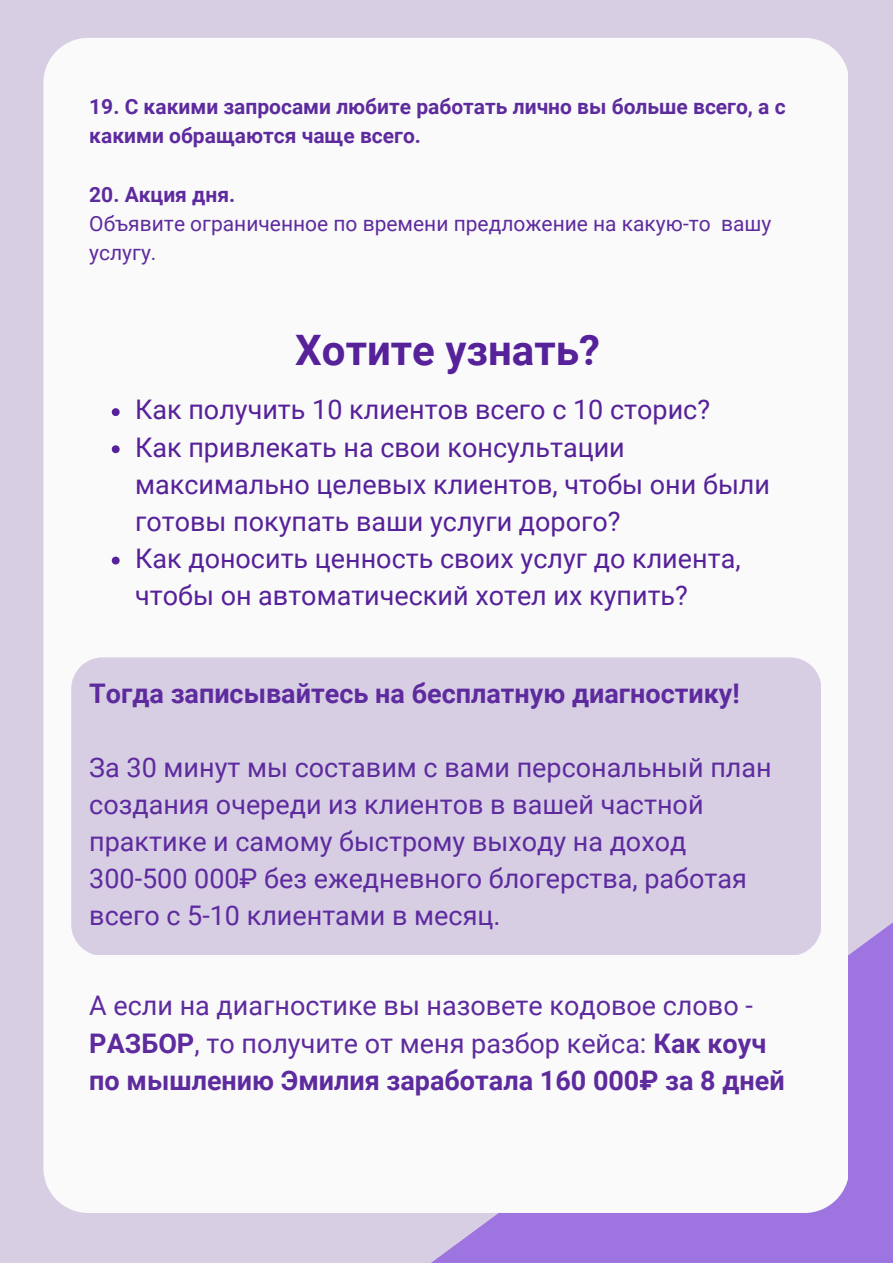
<style>
.page{position:relative;width:893px;height:1264px;background:#fff}
.page>*{position:absolute;margin:0;border:0;box-sizing:border-box;transform-origin:0 0}
.t1{font:700 42px "Roboto";color:#562199}
.t2{font:27px/37px "Roboto";color:#5e2b9e}
.t3{font:27px/37px "Roboto";color:#562199}
.t4{font:700 27px "Roboto";color:#5e2b9e}
.t5{font:700 21px/29.2px "Roboto";color:#5e2b9e}
.t6{font:21px/29.2px "Roboto";color:#5e2b9e}
.s1{font-weight:700}
</style>
<div class="page">
<div style="left:0;top:0;width:892px;height:1262px;background:#d7cee4"></div>
<svg style="left:175px;top:923px;width:717px;height:339px;fill:#9e74e1"></svg>
<div style="left:43px;top:38px;width:805px;height:1174px;background:#fafafa;border-radius:45px"></div>
<svg style="left:112px;top:408px;width:8px;height:8px"></svg>
<svg style="left:112px;top:445px;width:8px;height:8px"></svg>
<svg style="left:112px;top:556px;width:8px;height:8px"></svg>
<div style="left:71px;top:657px;width:749px;height:298px;background:#d7cee4;border-radius:31px"></div>
<p class="t5" style="left:89px;top:92px;width:698px">19. С какими запросами любите работать лично вы больше всего, а с какими обращаются чаще всего.</p>
<p class="t5" style="left:89px;top:180px;width:147px">20. Акция дня.</p>
<p class="t6" style="left:89px;top:209px;width:683px">Объявите ограниченное по времени предложение на какую-то вашу услугу.</p>
<h1 class="t1" style="left:295px;top:326px;width:306px">Хотите узнать?</h1>
<p class="t3" style="left:135px;top:391px;width:636px">Как получить 10 клиентов всего с 10 сторис?<br>Как привлекать на свои консультации максимально целевых клиентов, чтобы они были готовы покупать ваши услуги дорого?<br>Как доносить ценность своих услуг до клиента, чтобы он автоматический хотел их купить?</p>
<p class="t4" style="left:89px;top:677px;width:652px">Тогда записывайтесь на бесплатную диагностику!</p>
<p class="t2" style="left:89px;top:749px;width:684px">За 30 минут мы составим с вами персональный план создания очереди из клиентов в вашей частной практике и самому быстрому выходу на доход 300-500 000₽ без ежедневного блогерства, работая всего с 5-10 клиентами в месяц.</p>
<p class="t2" style="left:89px;top:987px;width:696px">А если на диагностике вы назовете кодовое слово -<br><span class="s1">РАЗБОР</span>, то получите от меня разбор кейса: <span class="s1">Как коуч по мышлению Эмилия заработала 160 000₽ за 8 дней</span></p>
</div>
